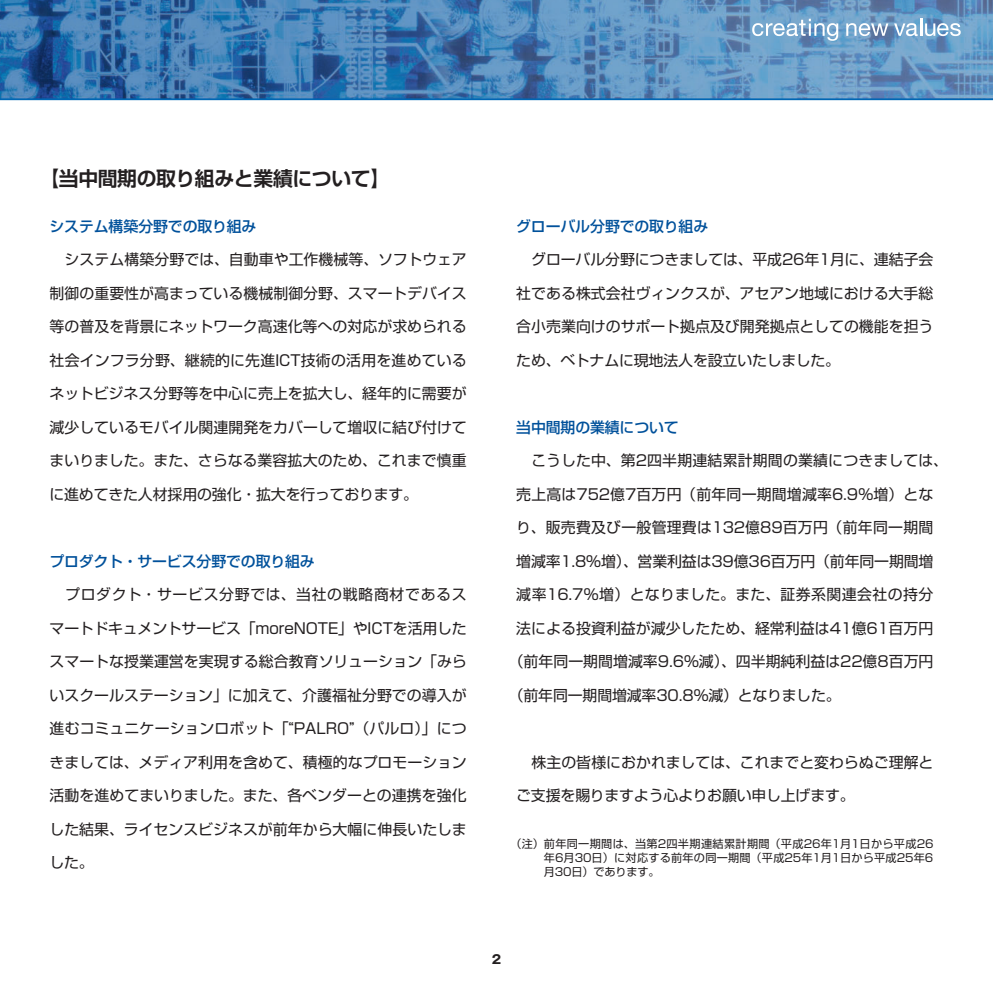
<style>
.page{position:relative;width:993px;height:993px;background:#fff}
.page>*{position:absolute;margin:0;border:0;box-sizing:border-box;transform-origin:0 0}
.t1{font:19.78px "Shin Go Pr 5 De Bold 90 pv RKSJ H";letter-spacing:-.02em;color:#231f20}
.t2{font:14.88px "Shin Go Pr 5 Regular 90 pv RKSJ H";color:#231f20}
.t3{font:14.88px "Shin Go Pr 5 Medium 90 pv RKSJ H";letter-spacing:-.01em;color:#01519b}
.t4{font:14.88px "Shin Go Pr 5 Regular 90 pv RKSJ H";letter-spacing:.03em;color:#231f20}
.t5{font:14.88px "Shin Go Pr 5 Regular 90 pv RKSJ H";letter-spacing:.045em;color:#231f20}
.t6{font:12.25px "Gothic MB101 Pr 5 Bold 90 pv RKSJ H";color:#231f20}
.t7{font:11.2px/13.7px "Shin Go Pr 5 Regular 90 pv RKSJ H";letter-spacing:.005em;color:#231f20;text-align:justify}
</style>
<div class="page">
<img style="left:0;top:0;width:992px;height:98px">
<hr style="left:0;top:98px;width:992px;height:2px;background:#0166b3">
<svg style="left:752px;top:19px;width:86px;height:22px;background:#91b6d5"></svg>
<svg style="left:846px;top:19px;width:114px;height:17px"></svg>
<h1 class="t1" style="left:39px;top:171px;width:352px">【当中間期の取り組みと業績について】</h1>
<p class="t3" style="left:50px;top:220px;width:208px">システム構築分野での取り組み</p>
<p class="t2" style="left:50px;top:254px;width:418px">　システム構築分野では、自動車や工作機械等、ソフトウェア</p>
<p class="t2" style="left:50px;top:287px;width:418px">制御の重要性が高まっている機械制御分野、スマートデバイス</p>
<p class="t2" style="left:50px;top:321px;width:418px">等の普及を背景にネットワーク高速化等への対応が求められる</p>
<p class="t2" style="left:50px;top:354px;width:418px">社会インフラ分野、継続的に先進ICT技術の活用を進めている</p>
<p class="t2" style="left:50px;top:388px;width:418px">ネットビジネス分野等を中心に売上を拡大し、経年的に需要が</p>
<p class="t2" style="left:50px;top:421px;width:418px">減少しているモバイル関連開発をカバーして増収に結び付けて</p>
<p class="t2" style="left:49px;top:455px;width:418px">まいりました。また、さらなる業容拡大のため、これまで慎重</p>
<p class="t2" style="left:49px;top:488px;width:370px">に進めてきた人材採用の強化・拡大を行っております。</p>
<p class="t3" style="left:49px;top:555px;width:266px">プロダクト・サービス分野での取り組み</p>
<p class="t5" style="left:50px;top:589px;width:418px">　プロダクト・サービス分野では、当社の戦略商材であるス</p>
<p class="t2" style="left:50px;top:622px;width:418px">マートドキュメントサービス「moreNOTE」やICTを活用した</p>
<p class="t2" style="left:50px;top:655px;width:418px">スマートな授業運営を実現する総合教育ソリューション「みら</p>
<p class="t2" style="left:50px;top:689px;width:418px">いスクールステーション」に加えて、介護福祉分野での導入が</p>
<p class="t2" style="left:50px;top:722px;width:418px">進むコミュニケーションロボット「“PALRO”（パルロ）」につ</p>
<p class="t2" style="left:50px;top:756px;width:418px">きましては、メディア利用を含めて、積極的なプロモーション</p>
<p class="t2" style="left:50px;top:789px;width:418px">活動を進めてまいりました。また、各ベンダーとの連携を強化</p>
<p class="t2" style="left:49px;top:823px;width:419px">した結果、ライセンスビジネスが前年から大幅に伸長いたしま</p>
<p class="t2" style="left:49px;top:856px;width:46px">した。</p>
<p class="t3" style="left:516px;top:220px;width:193px">グローバル分野での取り組み</p>
<p class="t2" style="left:516px;top:254px;width:418px">　グローバル分野につきましては、平成26年1月に、連結子会</p>
<p class="t2" style="left:516px;top:287px;width:418px">社である株式会社ヴィンクスが、アセアン地域における大手総</p>
<p class="t2" style="left:516px;top:321px;width:418px">合小売業向けのサポート拠点及び開発拠点としての機能を担う</p>
<p class="t2" style="left:516px;top:354px;width:325px">ため、ベトナムに現地法人を設立いたしました。</p>
<p class="t3" style="left:516px;top:421px;width:164px">当中間期の業績について</p>
<p class="t2" style="left:516px;top:455px;width:433px">　こうした中、第2四半期連結累計期間の業績につきましては、</p>
<p class="t2" style="left:516px;top:488px;width:418px">売上高は752億7百万円（前年同一期間増減率6.9％増）とな</p>
<p class="t2" style="left:516px;top:522px;width:418px">り、販売費及び一般管理費は132億89百万円（前年同一期間</p>
<p class="t2" style="left:516px;top:555px;width:418px">増減率1.8％増）、営業利益は39億36百万円（前年同一期間増</p>
<p class="t4" style="left:516px;top:589px;width:418px">減率16.7％増）となりました。また、証券系関連会社の持分</p>
<p class="t2" style="left:516px;top:622px;width:418px">法による投資利益が減少したため、経常利益は41億61百万円</p>
<p class="t2" style="left:508px;top:655px;width:426px">（前年同一期間増減率9.6％減）、四半期純利益は22億8百万円</p>
<p class="t2" style="left:508px;top:689px;width:333px">（前年同一期間増減率30.8％減）となりました。</p>
<p class="t2" style="left:516px;top:756px;width:418px">　株主の皆様におかれましては、これまでと変わらぬご理解と</p>
<p class="t2" style="left:516px;top:789px;width:340px">ご支援を賜りますよう心よりお願い申し上げます。</p>
<p class="t7" style="left:543px;top:838px;width:391px;text-indent:-33px">（注） 前年同一期間は、当第2四半期連結累計期間（平成26年1月1日から平成26年6月30日）に対応する前年の同一期間（平成25年1月1日から平成25年6月30日）であります。</p>
<p class="t6" style="left:491px;top:954px;width:11px">2</p>
</div>
